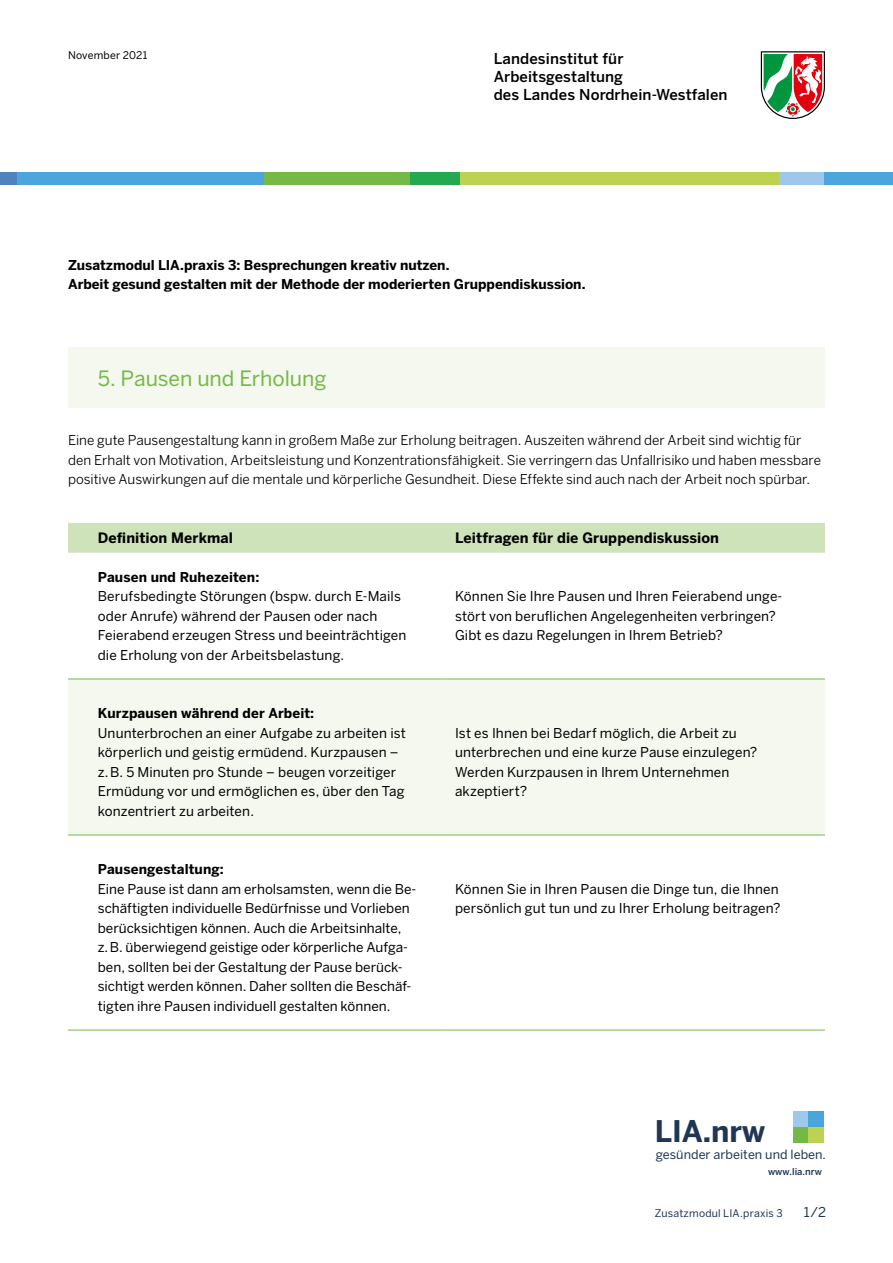
<style>
.page{position:relative;width:893px;height:1263px;background:#fff}
.page>*{position:absolute;margin:0;border:0;box-sizing:border-box;transform-origin:0 0}
.t1{font:700 29.7px "Benton Sans";color:#203654}
.t2{font:21px "Benton Sans";letter-spacing:-.005em;color:#75b946}
.t3{font:500 15px/17.9px "Benton Sans";letter-spacing:.005em;color:#000}
.t4{font:700 14.25px "Benton Sans";letter-spacing:.005em;color:#000}
.t5{font:13.5px/19.5px "Benton Sans";letter-spacing:.005em;color:#000}
.t6{font:13.5px/19.5px "Benton Sans";color:#000}
.t7{font:700 13.5px/19.5px "Benton Sans";color:#000}
.t8{font:13.5px "Benton Sans";color:#203654}
.t9{font:12.6px "Benton Sans";color:#203654}
.t10{font:10.5px "Benton Sans";letter-spacing:.015em;color:#203654}
.t11{font:10.5px "Benton Sans";letter-spacing:.02em;color:#000}
.t12{font:500 9.45px "Benton Sans";color:#203654}
</style>
<div class="page">
<svg style="left:761px;top:51px;width:64px;height:68px"></svg>
<div style="left:771px;top:172px;width:54px;height:12px;background:#9dc8ec"></div>
<div style="left:15px;top:172px;width:249px;height:12px;background:#4ca5dd"></div>
<div style="left:264px;top:172px;width:146px;height:12px;background:#75b946"></div>
<div style="left:410px;top:172px;width:51px;height:12px;background:#24a951"></div>
<div style="left:461px;top:172px;width:318px;height:12px;background:#bdd250"></div>
<div style="left:825px;top:172px;width:68px;height:12px;background:#4ca5dd"></div>
<div style="left:0;top:172px;width:17px;height:12px;background:#5082be"></div>
<div style="left:68px;top:523px;width:757px;height:30px;background:#cfe3ba"></div>
<div style="left:68px;top:680px;width:757px;height:155px;background:#f4f8ef"></div>
<hr style="left:68px;top:679px;width:378px;height:1px;background:#75b946">
<hr style="left:446px;top:679px;width:379px;height:1px;background:#75b946">
<hr style="left:68px;top:835px;width:378px;height:1px;background:#75b946">
<hr style="left:446px;top:835px;width:379px;height:1px;background:#75b946">
<hr style="left:68px;top:1030px;width:378px;height:1px;background:#75b946">
<hr style="left:446px;top:1030px;width:379px;height:1px;background:#75b946">
<div style="left:68px;top:348px;width:757px;height:60px;background:#f4f8ef"></div>
<div style="left:793px;top:1111px;width:15px;height:15px;background:#9ec9ec"></div>
<div style="left:808px;top:1111px;width:16px;height:15px;background:#4ba5dd"></div>
<div style="left:793px;top:1126px;width:15px;height:16px;background:#74b846"></div>
<div style="left:808px;top:1126px;width:16px;height:16px;background:#bcd252"></div>
<p class="t11" style="left:68px;top:49px;width:81px">November 2021</p>
<p class="t3" style="left:494px;top:50px;width:235px">Landesinstitut für<br>Arbeitsgestaltung<br>des Landes Nordrhein-Westfalen</p>
<p class="t7" style="left:68px;top:255px;width:519px">Zusatzmodul LIA.praxis 3: Besprechungen kreativ nutzen.<br>Arbeit gesund gestalten mit der Methode der moderierten Gruppendiskussion.</p>
<h2 class="t2" style="left:98px;top:366px;width:230px">5. Pausen und Erholung</h2>
<p class="t6" style="left:68px;top:430px;width:755px">Eine gute Pausengestaltung kann in großem Maße zur Erholung beitragen. Auszeiten während der Arbeit sind wichtig für den Erhalt von Motivation, Arbeitsleistung und Konzentrationsfähigkeit. Sie verringern das Unfallrisiko und haben messbare positive Auswirkungen auf die mentale und körperliche Gesundheit. Diese Effekte sind auch nach der Arbeit noch spürbar.</p>
<p class="t4" style="left:98px;top:529px;width:137px">Definition Merkmal</p>
<p class="t4" style="left:455px;top:529px;width:266px">Leitfragen für die Gruppendiskussion</p>
<p class="t7" style="left:98px;top:567px;width:163px">Pausen und Ruhezeiten:</p>
<p class="t5" style="left:98px;top:586px;width:310px">Berufsbedingte Störungen (bspw. durch E-Mails oder Anrufe) während der Pausen oder nach Feierabend erzeugen Stress und beeinträchtigen die Erholung von der Arbeitsbelastung.</p>
<p class="t5" style="left:455px;top:586px;width:329px">Können Sie Ihre Pausen und Ihren Feierabend unge&shy;stört von beruflichen Angelegenheiten verbringen?<br>Gibt es dazu Regelungen in Ihrem Betrieb?</p>
<p class="t7" style="left:98px;top:703px;width:218px">Kurzpausen während der Arbeit:</p>
<p class="t5" style="left:98px;top:723px;width:310px">Ununterbrochen an einer Aufgabe zu arbeiten ist körperlich und geistig ermüdend. Kurzpausen – z.B. 5 Minuten pro Stunde – beugen vorzeitiger Ermüdung vor und ermöglichen es, über den Tag konzentriert zu arbeiten.</p>
<p class="t5" style="left:455px;top:723px;width:304px">Ist es Ihnen bei Bedarf möglich, die Arbeit zu unterbrechen und eine kurze Pause einzulegen?<br>Werden Kurzpausen in Ihrem Unternehmen akzeptiert?</p>
<p class="t7" style="left:98px;top:859px;width:128px">Pausengestaltung:</p>
<p class="t5" style="left:98px;top:879px;width:320px">Eine Pause ist dann am erholsamsten, wenn die Be&shy;schäftigten individuelle Bedürfnisse und Vorlieben berücksichtigen können. Auch die Arbeitsinhalte, z.B. überwiegend geistige oder körperliche Aufga&shy;ben, sollten bei der Gestaltung der Pause berück&shy;sichtigt werden können. Daher sollten die Beschäf&shy;tigten ihre Pausen individuell gestalten können.</p>
<p class="t5" style="left:455px;top:879px;width:327px">Können Sie in Ihren Pausen die Dinge tun, die Ihnen persönlich gut tun und zu Ihrer Erholung beitragen?</p>
<h1 class="t1" style="left:655px;top:1114px;width:112px">LIA.nrw</h1>
<p class="t9" style="left:656px;top:1147px;width:172px">gesünder arbeiten und leben.</p>
<p class="t12" style="left:768px;top:1166px;width:55px">www.lia.nrw</p>
<p class="t10" style="left:655px;top:1207px;width:130px">Zusatzmodul LIA.praxis 3</p>
<p class="t8" style="left:804px;top:1204px;width:24px">1/2</p>
</div>
